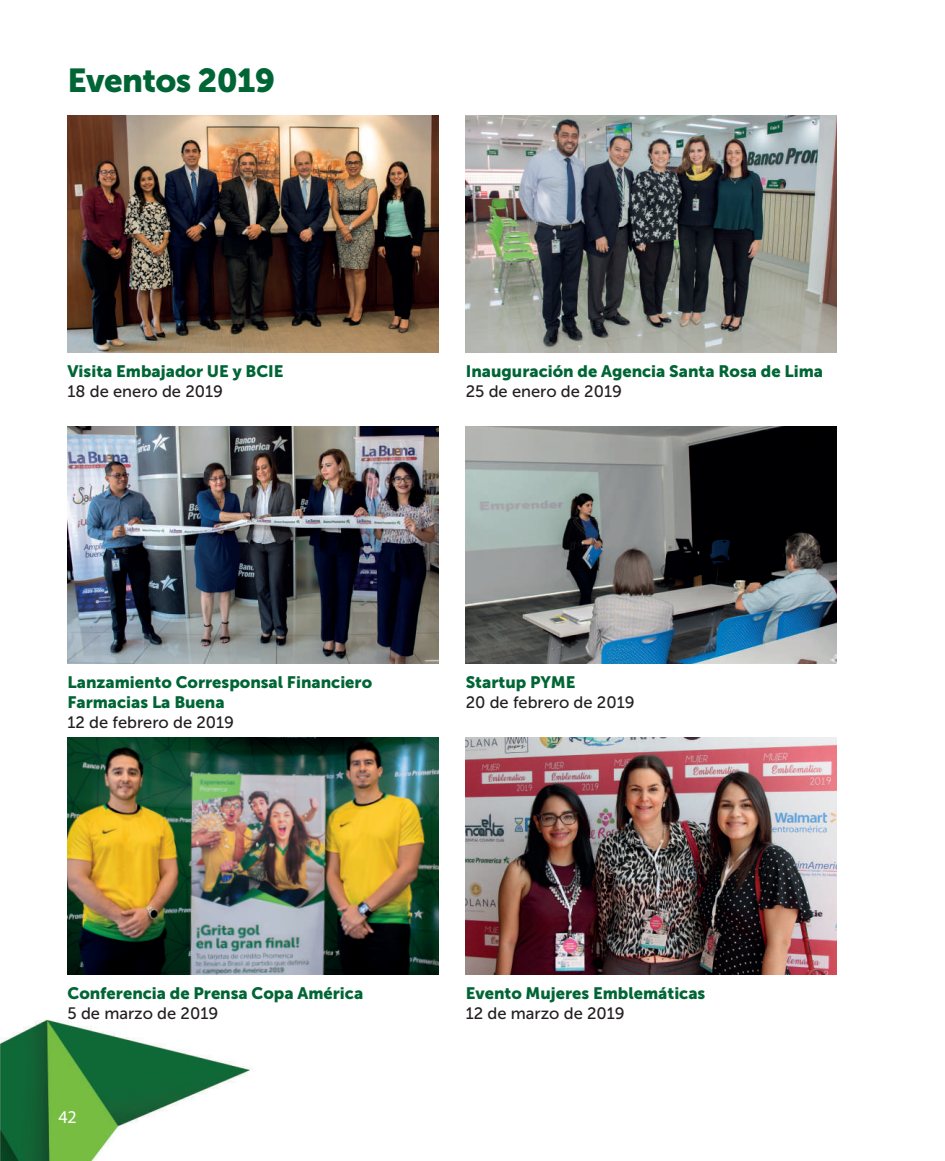
<style>
.page{position:relative;width:945px;height:1161px;background:#fff}
.page>*{position:absolute;margin:0;border:0;box-sizing:border-box;transform-origin:0 0}
.t1{font:33px "Museo Sans 900";letter-spacing:-.02em;color:#006535}
.t2{font:18px "Myriad Pro";color:#fff}
.t3{font:16.5px/19.8px "Museo Sans 900";color:#006535}
.t4{font:16.5px "Museo Sans 500";color:#231f20}
</style>
<div class="page">
<img style="left:0;top:115px;width:466px;height:1046px">
<img style="left:466px;top:115px;width:371px;height:238px">
<img style="left:68px;top:426px;width:371px;height:238px">
<img style="left:68px;top:737px;width:371px;height:238px">
<img style="left:466px;top:426px;width:371px;height:238px">
<img style="left:466px;top:737px;width:371px;height:238px">
<img style="left:68px;top:115px;width:371px;height:238px">
<h1 class="t1" style="left:68px;top:62px;width:209px">Eventos 2019</h1>
<p class="t3" style="left:68px;top:361px;width:218px">Visita Embajador UE y BCIE</p>
<p class="t4" style="left:68px;top:382px;width:157px">18 de enero de 2019</p>
<p class="t3" style="left:466px;top:361px;width:359px">Inauguración de Agencia Santa Rosa de Lima</p>
<p class="t4" style="left:466px;top:382px;width:158px">25 de enero de 2019</p>
<p class="t3" style="left:68px;top:672px;width:306px">Lanzamiento Corresponsal Financiero<br>Farmacias La Buena</p>
<p class="t4" style="left:68px;top:713px;width:168px">12 de febrero de 2019</p>
<p class="t3" style="left:466px;top:672px;width:111px">Startup PYME</p>
<p class="t4" style="left:466px;top:693px;width:170px">20 de febrero de 2019</p>
<p class="t3" style="left:68px;top:983px;width:297px">Conferencia de Prensa Copa América</p>
<p class="t4" style="left:68px;top:1004px;width:152px">5 de marzo de 2019</p>
<p class="t2" style="left:58px;top:1106px;width:20px">42</p>
<p class="t3" style="left:466px;top:983px;width:241px">Evento Mujeres Emblemáticas</p>
<p class="t4" style="left:466px;top:1004px;width:161px">12 de marzo de 2019</p>
</div>
